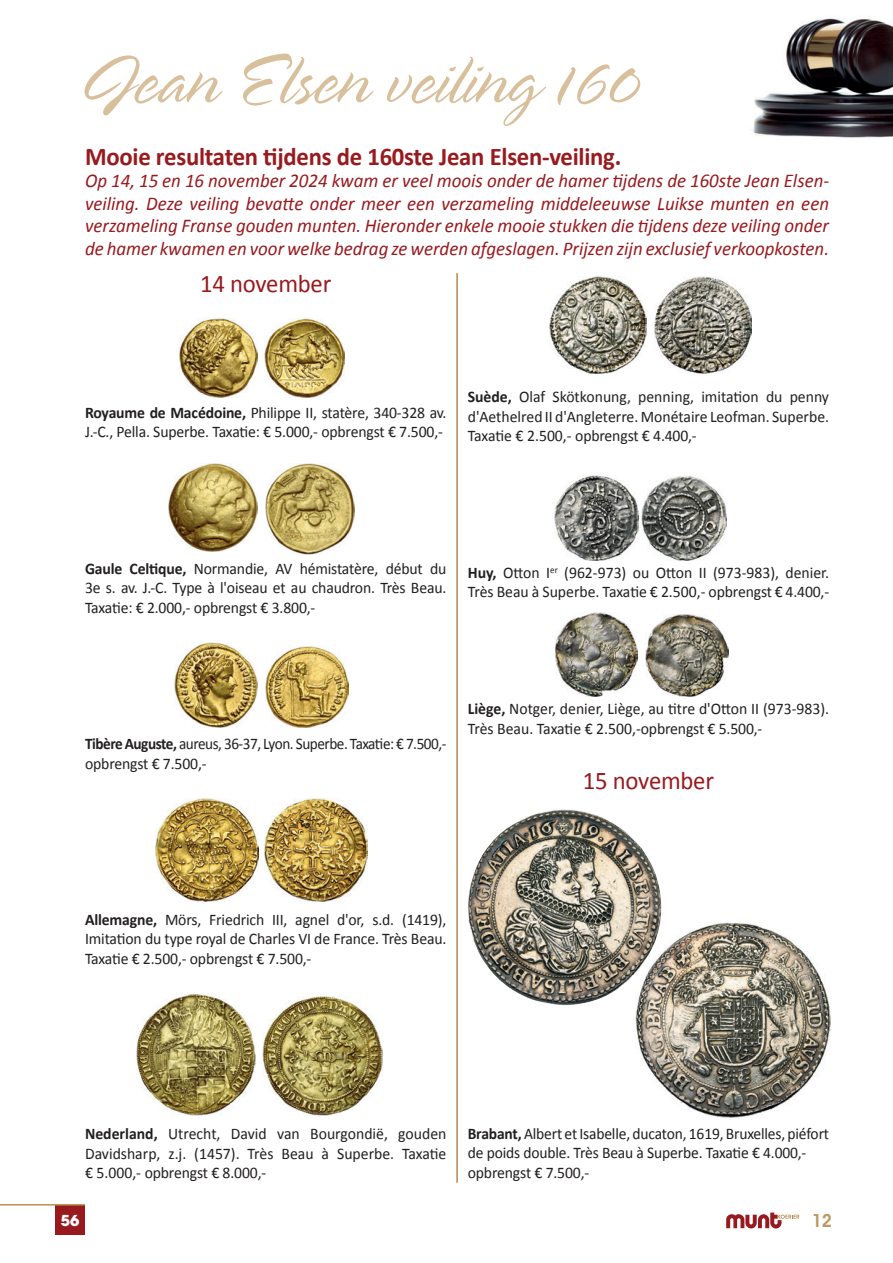
<style>
.page{position:relative;width:893px;height:1263px;background:#fff}
.page>*{position:absolute;margin:0;border:0;box-sizing:border-box;transform-origin:0 0}
.t1{font:300 78px "Spring LP";color:#d9c09d}
.t2{font:700 25.5px "Calibri";letter-spacing:-.01em;color:#981a1e}
.t3{font:25.5px "Calibri";letter-spacing:-.01em;color:#981a1e}
.t4{font:italic 19.5px/22.5px "Calibri";color:#981a1e;text-align:justify}
.t5{font:600 18px "Avant Garde IT Cby BT";color:#c09860}
.t6{font:16.2px/19.5px "Calibri";letter-spacing:-.01em;color:#231f20;text-align:justify}
.t7{font:16.2px/19.5px "Calibri";letter-spacing:-.01em;color:#231f20;scale:.96 1}
.t8{font:16.2px/19.5px "Calibri";letter-spacing:-.03em;color:#231f20;scale:.94 1}
.t9{font:700 15px "Avant Garde LT";color:#fff}
.s1{font-weight:700}
</style>
<div class="page">
<div style="left:55px;top:1205px;width:30px;height:30px;background:#981a1e"></div>
<hr style="left:0;top:1204px;width:85px;height:1px;background:#ba8e51">
<svg style="left:726px;top:1212px;width:73px;height:16px"></svg>
<hr style="left:457px;top:273px;width:1px;height:909px;background:#ba8e51">
<img style="left:179px;top:318px;width:79px;height:80px">
<img style="left:264px;top:318px;width:80px;height:80px">
<img style="left:169px;top:464px;width:89px;height:88px">
<img style="left:266px;top:464px;width:89px;height:90px">
<img style="left:175px;top:643px;width:83px;height:84px">
<img style="left:266px;top:646px;width:83px;height:81px">
<img style="left:156px;top:798px;width:103px;height:103px">
<img style="left:265px;top:799px;width:103px;height:102px">
<img style="left:136px;top:994px;width:120px;height:121px">
<img style="left:262px;top:996px;width:120px;height:119px">
<img style="left:550px;top:277px;width:96px;height:97px">
<img style="left:654px;top:276px;width:97px;height:98px">
<img style="left:554px;top:476px;width:84px;height:85px">
<img style="left:641px;top:475px;width:85px;height:86px">
<img style="left:556px;top:612px;width:82px;height:84px">
<img style="left:645px;top:614px;width:84px;height:82px">
<img style="left:635px;top:922px;width:195px;height:196px">
<img style="left:468px;top:809px;width:193px;height:196px">
<img style="left:753px;top:18px;width:140px;height:121px">
<h1 class="t1" style="left:77px;top:41px;width:566px">Jean Elsen veiling 160</h1>
<h2 class="t2" style="left:85px;top:138px;width:538px">Mooie resultaten tijdens de 160ste Jean Elsen-veiling.</h2>
<p class="t4" style="left:85px;top:169px;width:746px">Op 14, 15 en 16 november 2024 kwam er veel moois onder de hamer tijdens de 160ste Jean Elsen&shy;veiling. Deze veiling bevatte onder meer een verzameling middeleeuwse Luikse munten en een verzameling Franse gouden munten. Hieronder enkele mooie stukken die tijdens deze veiling onder de hamer kwamen en voor welke bedrag ze werden afgeslagen. Prijzen zijn exclusief verkoopkosten.</p>
<h2 class="t3" style="left:200px;top:268px;width:133px">14 november</h2>
<p class="t6" style="left:85px;top:402px;width:363px"><span class="s1">Royaume de Macédoine,</span> Philippe II, statère, 340-328 av.<br>J.-C., Pella. Superbe. Taxatie: € 5.000,- opbrengst € 7.500,-</p>
<p class="t6" style="left:468px;top:386px;width:363px"><span class="s1">Suède,</span> Olaf Skötkonung, penning, imitation du penny d'Aethelred II d'Angleterre. Monétaire Leofman. Superbe.<br>Taxatie € 2.500,- opbrengst € 4.400,-</p>
<p class="t6" style="left:85px;top:558px;width:363px"><span class="s1">Gaule Celtique,</span> Normandie, AV hémistatère, début du 3e s. av. J.-C. Type à l'oiseau et au chaudron. Très Beau.<br>Taxatie: € 2.000,- opbrengst € 3.800,-</p>
<p class="t6" style="left:468px;top:562px;width:363px"><span class="s1">Huy,</span> Otton I<sup>er</sup> (962-973) ou Otton II (973-983), denier.<br>Très Beau à Superbe. Taxatie € 2.500,- opbrengst € 4.400,-</p>
<p class="t8" style="left:85px;top:733px;width:386px"><span class="s1">Tibère Auguste,</span> aureus, 36-37, Lyon. Superbe. Taxatie: € 7.500,- opbrengst € 7.500,-</p>
<p class="t6" style="left:468px;top:698px;width:363px"><span class="s1">Liège,</span> Notger, denier, Liège, au titre d'Otton II (973-983).<br>Très Beau. Taxatie € 2.500,-opbrengst € 5.500,-</p>
<h2 class="t3" style="left:583px;top:765px;width:133px">15 november</h2>
<p class="t6" style="left:85px;top:909px;width:363px"><span class="s1">Allemagne,</span> Mörs, Friedrich III, agnel d'or, s.d. (1419), Imitation du type royal de Charles VI de France. Très Beau.<br>Taxatie € 2.500,- opbrengst € 7.500,-</p>
<p class="t6" style="left:85px;top:1123px;width:363px"><span class="s1">Nederland,</span> Utrecht, David van Bourgondië, gouden Davidsharp, z.j. (1457). Très Beau à Superbe. Taxatie € 5.000,- opbrengst € 8.000,-</p>
<p class="t7" style="left:468px;top:1122px;width:378px"><span class="s1">Brabant,</span> Albert et Isabelle, ducaton, 1619, Bruxelles, piéfort de poids double. Très Beau à Superbe. Taxatie € 4.000,- opbrengst € 7.500,-</p>
<p class="t9" style="left:61px;top:1211px;width:20px">56</p>
<p class="t5" style="left:812px;top:1210px;width:22px">12</p>
</div>
